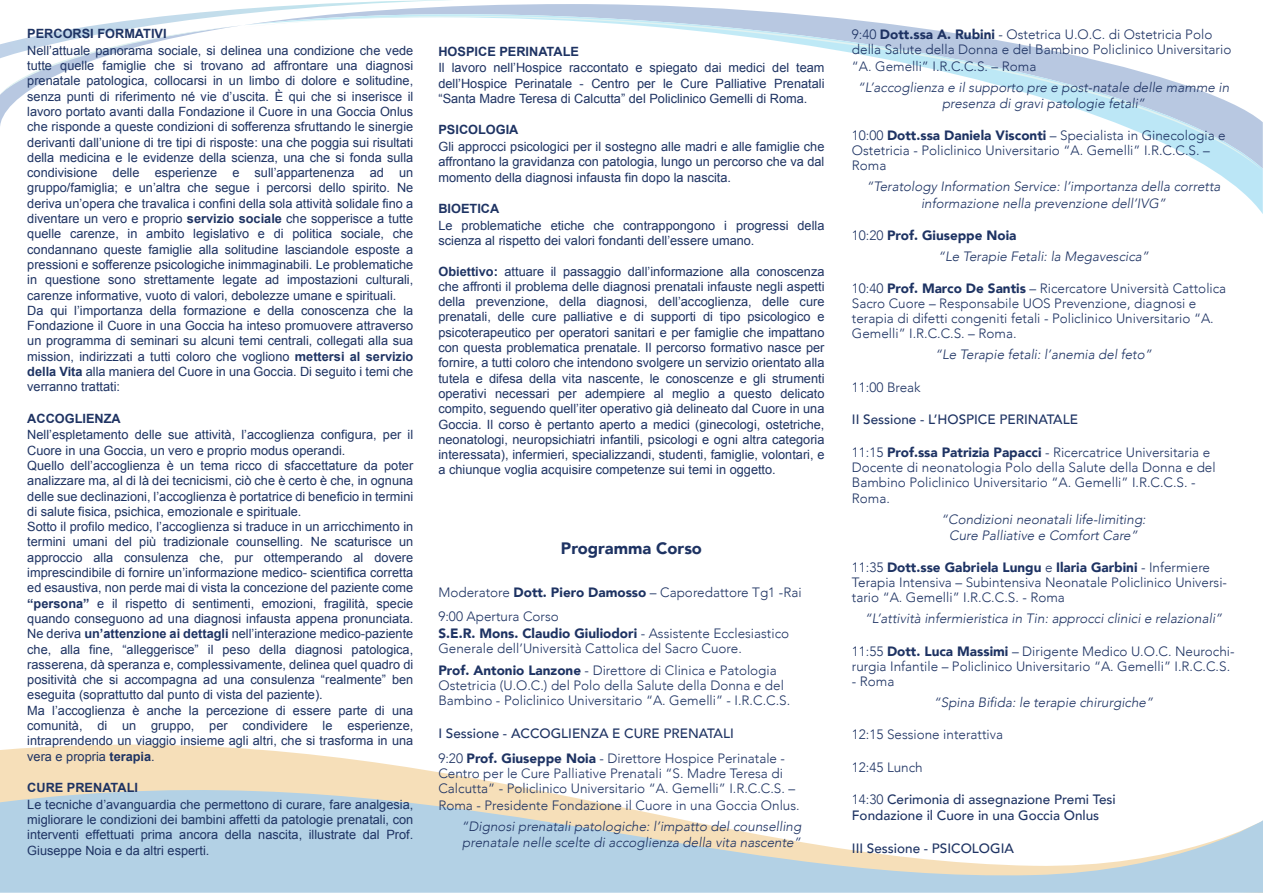
<style>
.page{position:relative;width:1263px;height:893px;background:#fff}
.page>*{position:absolute;margin:0;border:0;box-sizing:border-box;transform-origin:0 0}
.t1{font:900 16.5px "Avenir";color:#1e3363}
.t2{font:300 13.5px/15px "Avenir";color:#1e3363}
.t3{font:italic 300 13.5px/16.2px "Avenir";color:#1e3363;text-align:center}
.t4{font:500 13.5px/25.5px "Avenir";color:#1e3363}
.t5{font:12.75px/15.3px "Arial";color:#1e3363;text-align:justify}
.t6{font:700 12.75px "Arial";color:#1e3363}
.s1{font-weight:700}
.s2{font-weight:900}
.s3{font-weight:300}
.s4{font-style:normal}
.s5{font-weight:900;font-style:normal}
</style>
<div class="page">
<svg style="left:0;top:9px;width:243px;height:117px"></svg>
<svg style="left:243px;top:0;width:1020px;height:214px"></svg>
<svg style="left:243px;top:16px;width:1020px;height:155px"></svg>
<svg style="left:2px;top:744px;width:259px;height:6px;fill:#f6dfb9"></svg>
<svg style="left:0;top:750px;width:1263px;height:143px"></svg>
<p class="t6" style="left:27px;top:25px;width:141px">PERCORSI FORMATIVI</p>
<p class="t5" style="left:27px;top:43px;width:388px;text-align:left">Nell’attuale panorama sociale, si delinea una condizione che vede tutte quelle famiglie che si trovano ad affrontare una diagnosi prenatale patologica, collocarsi in un limbo di dolore e solitudine, senza punti di riferimento né vie d’uscita. È qui che si inserisce il lavoro portato avanti dalla Fondazione il Cuore in una Goccia Onlus che risponde a queste condizioni di sofferenza sfruttando le sinergie derivanti dall’unione di tre tipi di risposte: una che poggia sui risultati della medicina e le evidenze della scienza, una che si fonda sulla condivisione delle esperienze e sull’appartenenza ad un gruppo/famiglia; e un’altra che segue i percorsi dello spirito. Ne deriva un’opera che travalica i confini della sola attività solidale fino a diventare un vero e proprio <span class="s1">servizio sociale</span> che sopperisce a tutte quelle carenze, in ambito legislativo e di politica sociale, che condannano queste famiglie alla solitudine lasciandole esposte a pressioni e sofferenze psicologiche inimmaginabili. Le problematiche in questione sono strettamente legate ad impostazioni culturali, carenze informative, vuoto di valori, debolezze umane e spirituali.<br>Da qui l’importanza della formazione e della conoscenza che la Fondazione il Cuore in una Goccia ha inteso promuovere attraverso un programma di seminari su alcuni temi centrali, collegati alla sua mission, indirizzati a tutti coloro che vogliono <span class="s1">mettersi al servizio della Vita</span> alla maniera del Cuore in una Goccia. Di seguito i temi che verranno trattati:</p>
<p class="t6" style="left:27px;top:410px;width:95px">ACCOGLIENZA</p>
<p class="t5" style="left:27px;top:427px;width:388px;text-align:left">Nell’espletamento delle sue attività, l’accoglienza configura, per il Cuore in una Goccia, un vero e proprio modus operandi.<br>Quello dell’accoglienza è un tema ricco di sfaccettature da poter analizzare ma, al di là dei tecnicismi, ciò che è certo è che, in ognuna delle sue declinazioni, l’accoglienza è portatrice di beneficio in termini di salute fisica, psichica, emozionale e spirituale.<br>Sotto il profilo medico, l’accoglienza si traduce in un arricchimento in termini umani del più tradizionale counselling. Ne scaturisce un approccio alla consulenza che, pur ottemperando al dovere imprescindibile di fornire un’informazione medico- scientifica corretta ed esaustiva, non perde mai di vista la concezione del paziente come <span class="s1">“persona”</span> e il rispetto di sentimenti, emozioni, fragilità, specie quando conseguono ad una diagnosi infausta appena pronunciata.<br>Ne deriva <span class="s1">un’attenzione ai dettagli</span> nell’interazione medico-paziente che, alla fine, “alleggerisce” il peso della diagnosi patologica, rasserena, dà speranza e, complessivamente, delinea quel quadro di positività che si accompagna ad una consulenza “realmente” ben eseguita (soprattutto dal punto di vista del paziente).<br>Ma l’accoglienza è anche la percezione di essere parte di una comunità, di un gruppo, per condividere le esperienze, intraprendendo un viaggio insieme agli altri, che si trasforma in una vera e propria <span class="s1">terapia</span>.</p>
<p class="t6" style="left:27px;top:779px;width:112px">CURE PRENATALI</p>
<p class="t5" style="left:27px;top:797px;width:387px">Le tecniche d’avanguardia che permettono di curare, fare analgesia, migliorare le condizioni dei bambini affetti da patologie prenatali, con interventi effettuati prima ancora della nascita, illustrate dal Prof.<br>Giuseppe Noia e da altri esperti.</p>
<p class="t6" style="left:438px;top:43px;width:142px">HOSPICE PERINATALE</p>
<p class="t5" style="left:438px;top:60px;width:388px">Il lavoro nell’Hospice raccontato e spiegato dai medici del team dell’Hospice Perinatale - Centro per le Cure Palliative Prenatali “Santa Madre Teresa di Calcutta” del Policlinico Gemelli di Roma.</p>
<p class="t6" style="left:438px;top:122px;width:82px">PSICOLOGIA</p>
<p class="t5" style="left:438px;top:139px;width:387px">Gli approcci psicologici per il sostegno alle madri e alle famiglie che affrontano la gravidanza con patologia, lungo un percorso che va dal momento della diagnosi infausta fin dopo la nascita.</p>
<p class="t6" style="left:438px;top:200px;width:62px">BIOETICA</p>
<p class="t5" style="left:438px;top:218px;width:387px">Le problematiche etiche che contrappongono i progressi della scienza al rispetto dei valori fondanti dell’essere umano.</p>
<p class="t5" style="left:438px;top:263px;width:388px"><span class="s1">Obiettivo:</span> attuare il passaggio dall’informazione alla conoscenza che affronti il problema delle diagnosi prenatali infauste negli aspetti della prevenzione, della diagnosi, dell’accoglienza, delle cure prenatali, delle cure palliative e di supporti di tipo psicologico e psicoterapeutico per operatori sanitari e per famiglie che impattano con questa problematica prenatale. Il percorso formativo nasce per fornire, a tutti coloro che intendono svolgere un servizio orientato alla tutela e difesa della vita nascente, le conoscenze e gli strumenti operativi necessari per adempiere al meglio a questo delicato compito, seguendo quell’iter operativo già delineato dal Cuore in una Goccia. Il corso è pertanto aperto a medici (ginecologi, ostetriche, neonatologi, neuropsichiatri infantili, psicologi e ogni altra categoria interessata), infermieri, specializzandi, studenti, famiglie, volontari, e a chiunque voglia acquisire competenze sui temi in oggetto.</p>
<p class="t1" style="left:561px;top:534px;width:143px">Programma Corso</p>
<p class="t2" style="left:438px;top:581px;width:365px;line-height:24px">Moderatore <span class="s2">Dott. Piero Damosso</span> – Caporedattore Tg1 -Rai<br>9:00 Apertura Corso</p>
<p class="t2" style="left:438px;top:626px;width:352px"><span class="s2">S.E.R. Mons. Claudio Giuliodori</span> - Assistente Ecclesiastico<br>Generale dell’Università Cattolica del Sacro Cuore.</p>
<p class="t2" style="left:438px;top:663px;width:353px"><span class="s2">Prof. Antonio Lanzone</span> - Direttore di Clinica e Patologia<br>Ostetricia (U.O.C.) del Polo della Salute della Donna e del<br>Bambino - Policlinico Universitario “A. Gemelli” - I.R.C.C.S.</p>
<p class="t4" style="left:438px;top:720px;width:348px">I Sessione - ACCOGLIENZA E CURE PRENATALI<br><span class="s3">9:20</span> <span class="s2">Prof. Giuseppe Noia</span> <span class="s3">- Direttore Hospice Perinatale -</span></p>
<p class="t2" style="left:438px;top:766px;width:358px">Centro per le Cure Palliative Prenatali “S. Madre Teresa di<br>Calcutta” - Policlinico Universitario “A. Gemelli” I.R.C.C.S. –</p>
<p class="t2" style="left:438px;top:798px;width:363px">Roma - Presidente Fondazione il Cuore in una Goccia Onlus.</p>
<p class="t3" style="left:462px;top:818px;width:341px;text-align:left">“Dignosi prenatali patologiche: l’impatto del counselling prenatale nelle scelte di accoglienza della vita nascente”</p>
<p class="t2" style="left:852px;top:27px;width:381px">9:40 <span class="s2">Dott.ssa A. Rubini</span> - Ostetrica U.O.C. di Ostetricia Polo della Salute della Donna e del Bambino Policlinico Universitario</p>
<p class="t2" style="left:852px;top:59px;width:186px">“A. Gemelli” I.R.C.C.S. – Roma</p>
<p class="t3" style="left:858px;top:79px;width:373px">“L’accoglienza e il supporto pre e post-natale delle mamme in presenza di gravi patologie fetali”</p>
<p class="t2" style="left:852px;top:128px;width:375px">10:00 <span class="s2">Dott.ssa Daniela Visconti</span> – Specialista in Ginecologia e<br>Ostetricia - Policlinico Universitario “A. Gemelli” I.R.C.C.S. –<br>Roma</p>
<p class="t3" style="left:866px;top:179px;width:355px">“Teratology Information Service: l’importanza della corretta informazione nella prevenzione dell’IVG”</p>
<p class="t3" style="left:938px;top:225px;width:212px;line-height:21px;text-align:left;text-indent:-86px"><span class="s4">10:20</span> <span class="s5">Prof. Giuseppe Noia<br></span>“Le Terapie Fetali: la Megavescica”</p>
<p class="t2" style="left:852px;top:281px;width:376px">10:40 <span class="s2">Prof. Marco De Santis</span> – Ricercatore Università Cattolica Sacro Cuore – Responsabile UOS Prevenzione, diagnosi e terapia di difetti congeniti fetali - Policlinico Universitario “A.<br>Gemelli” I.R.C.C.S. – Roma.</p>
<p class="t3" style="left:935px;top:347px;width:218px">“Le Terapie fetali: l’anemia del feto”</p>
<p class="t2" style="left:852px;top:380px;width:70px">11:00 Break</p>
<p class="t4" style="left:852px;top:406px;width:228px">II Sessione - L’HOSPICE PERINATALE</p>
<p class="t2" style="left:852px;top:444px;width:365px;line-height:15.5px">11:15 <span class="s2">Prof.ssa Patrizia Papacci</span> - Ricercatrice Universitaria e Docente di neonatologia Polo della Salute della Donna e del Bambino Policlinico Universitario “A. Gemelli” I.R.C.C.S. - Roma.</p>
<p class="t3" style="left:941px;top:511px;width:206px">“Condizioni neonatali life-limiting:<br>Cure Palliative e Comfort Care”</p>
<p class="t2" style="left:852px;top:560px;width:377px">11:35 <span class="s2">Dott.sse Gabriela Lungu</span> e <span class="s2">Ilaria Garbini</span> - Infermiere<br>Terapia Intensiva – Subintensiva Neonatale Policlinico Universi&shy;tario “A. Gemelli” I.R.C.C.S. - Roma</p>
<p class="t3" style="left:865px;top:611px;width:359px">“L’attività infermieristica in Tin: approcci clinici e relazionali”</p>
<p class="t2" style="left:852px;top:644px;width:384px">11:55 <span class="s2">Dott. Luca Massimi</span> – Dirigente Medico U.O.C. Neurochi&shy;rurgia Infantile – Policlinico Universitario “A. Gemelli” I.R.C.C.S.</p>
<p class="t2" style="left:852px;top:674px;width:44px">- Roma</p>
<p class="t3" style="left:934px;top:694px;width:221px">“Spina Bifida: le terapie chirurgiche”</p>
<p class="t2" style="left:852px;top:727px;width:153px">12:15 Sessione interattiva</p>
<p class="t2" style="left:852px;top:759px;width:72px">12:45 Lunch</p>
<p class="t4" style="left:852px;top:790px;width:265px;line-height:16.2px"><span class="s3">14:30</span> Cerimonia di assegnazione Premi Tesi<br>Fondazione il Cuore in una Goccia Onlus</p>
<p class="t4" style="left:852px;top:834px;width:164px">III Sessione - PSICOLOGIA</p>
</div>
